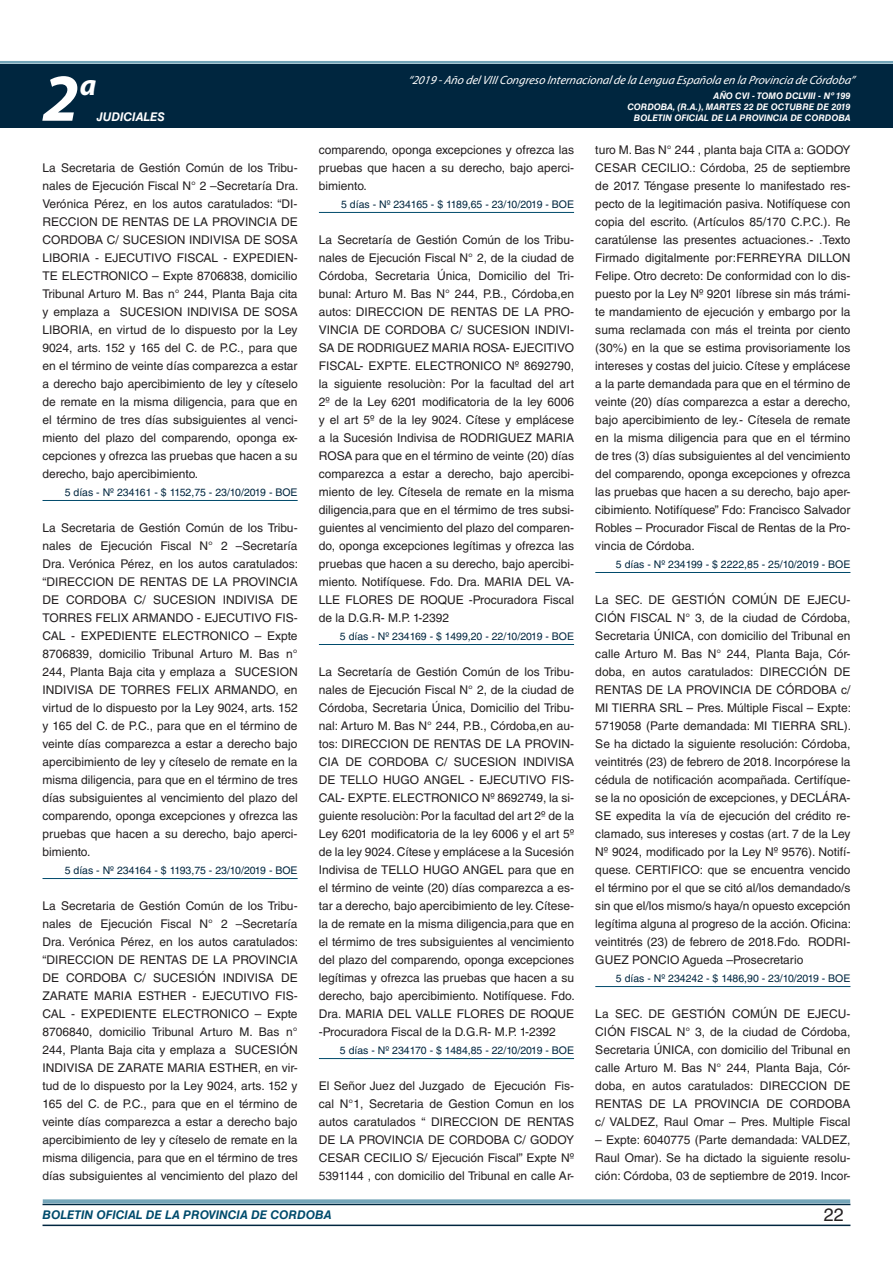
<style>
.page{position:relative;width:893px;height:1263px;background:#fff}
.page>*{position:absolute;margin:0;border:0;box-sizing:border-box;transform-origin:0 0}
.t1{font:italic 700 67.5px "Myriad Pro";color:#fff}
.t2{font:italic 700 30px "Myriad Pro";color:#fff}
.t3{font:18px "Helvetica LT Std";color:#231f20}
.t4{font:12px/18px "Helvetica LT Std";color:#231f20;text-align:justify}
.t5{font:italic 12px "Myriad Pro";color:#fff}
.t6{font:italic 700 12px "Helvetica LT Std";color:#004b6c}
.t7{font:italic 700 12px "Helvetica LT Std";color:#fff}
.t8{font:10.5px "Helvetica LT Std";color:#00263f}
.t9{font:italic 700 9px/10.8px "Helvetica LT Std";color:#fff;text-align:right}
</style>
<div class="page">
<div style="left:0;top:61px;width:893px;height:6px;background:#fff;opacity:.75"></div>
<div style="left:0;top:64px;width:893px;height:64px;background:#00263f"></div>
<hr style="left:43px;top:1224px;width:807px;height:2px;background:#00263f">
<div style="left:42px;top:1198px;width:809px;height:8px;background:#fff;opacity:.75"></div>
<hr style="left:43px;top:500px;width:255px;height:1px;background:#004b6c">
<hr style="left:43px;top:878px;width:255px;height:1px;background:#004b6c">
<hr style="left:319px;top:212px;width:255px;height:1px;background:#004b6c">
<hr style="left:319px;top:644px;width:255px;height:1px;background:#004b6c">
<hr style="left:319px;top:1058px;width:255px;height:1px;background:#004b6c">
<hr style="left:595px;top:572px;width:255px;height:1px;background:#004b6c">
<hr style="left:595px;top:986px;width:255px;height:1px;background:#004b6c">
<h2 class="t2" style="left:80px;top:66px;width:18px">a</h2>
<p class="t5" style="left:408px;top:72px;width:448px">“2019 -Año delVIIICongreso Internacionalde la Lengua Esp añola en la Provincia de Córdoba”</p>
<h1 class="t1" style="left:43px;top:54px;width:38px">2</h1>
<p class="t9" style="left:627px;top:91px;width:225px">AÑO CVI - TOMO DCLVIII - Nº 199<br>CORDOBA, (R.A.), MARTES 22 DE OCTUBRE DE 2019</p>
<p class="t7" style="left:97px;top:110px;width:70px">JUDICIALES</p>
<p class="t9" style="left:634px;top:112px;width:218px">BOLETIN OFICIAL DE LA PROVINCIA DE CORDOBA</p>
<p class="t4" style="left:43px;top:159px;width:257px">La Secretaria de Gestión Común de los Tribu&shy;nales de Ejecución Fiscal N° 2 –Secretaría Dra.<br>Verónica Pérez, en los autos caratulados: “DI-RECCION DE RENTAS DE LA PROVINCIA DE CORDOBA C/ SUCESION INDIVISA DE SOSA LIBORIA - EJECUTIVO FISCAL - EXPEDIEN-TE ELECTRONICO – Expte 8706838, domicilio Tribunal Arturo M. Bas n° 244, Planta Baja cita y emplaza a SUCESION INDIVISA DE SOSA LIBORIA, en virtud de lo dispuesto por la Ley 9024, arts. 152 y 165 del C. de P.C., para que en el término de veinte días comparezca a estar a derecho bajo apercibimiento de ley y cíteselo de remate en la misma diligencia, para que en el término de tres días subsiguientes al venci&shy;miento del plazo del comparendo, oponga ex&shy;cepciones y ofrezca las pruebas que hacen a su derecho, bajo apercibimiento.</p>
<p class="t8" style="left:65px;top:486px;width:234px">5 días - Nº 234161 - $ 1152,75 - 23/10/2019 - BOE</p>
<p class="t4" style="left:43px;top:519px;width:257px">La Secretaria de Gestión Común de los Tribu&shy;nales de Ejecución Fiscal N° 2 –Secretaría Dra. Verónica Pérez, en los autos caratulados: “DIRECCION DE RENTAS DE LA PROVINCIA DE CORDOBA C/ SUCESION INDIVISA DE TORRES FELIX ARMANDO - EJECUTIVO FIS-CAL - EXPEDIENTE ELECTRONICO – Expte 8706839, domicilio Tribunal Arturo M. Bas n° 244, Planta Baja cita y emplaza a SUCESION INDIVISA DE TORRES FELIX ARMANDO, en virtud de lo dispuesto por la Ley 9024, arts. 152 y 165 del C. de P.C., para que en el término de veinte días comparezca a estar a derecho bajo apercibimiento de ley y cíteselo de remate en la misma diligencia, para que en el término de tres días subsiguientes al vencimiento del plazo del comparendo, oponga excepciones y ofrezca las pruebas que hacen a su derecho, bajo aperci&shy;bimiento.</p>
<p class="t8" style="left:65px;top:864px;width:234px">5 días - Nº 234164 - $ 1193,75 - 23/10/2019 - BOE</p>
<p class="t4" style="left:43px;top:897px;width:257px">La Secretaria de Gestión Común de los Tribu&shy;nales de Ejecución Fiscal N° 2 –Secretaría Dra. Verónica Pérez, en los autos caratulados: “DIRECCION DE RENTAS DE LA PROVINCIA DE CORDOBA C/ SUCESIÓN INDIVISA DE ZARATE MARIA ESTHER - EJECUTIVO FIS-CAL - EXPEDIENTE ELECTRONICO – Expte 8706840, domicilio Tribunal Arturo M. Bas n° 244, Planta Baja cita y emplaza a SUCESIÓN INDIVISA DE ZARATE MARIA ESTHER, en vir&shy;tud de lo dispuesto por la Ley 9024, arts. 152 y 165 del C. de P.C., para que en el término de veinte días comparezca a estar a derecho bajo apercibimiento de ley y cíteselo de remate en la misma diligencia, para que en el término de tres días subsiguientes al vencimiento del plazo del</p>
<p class="t4" style="left:319px;top:141px;width:257px">comparendo, oponga excepciones y ofrezca las pruebas que hacen a su derecho, bajo aperci&shy;bimiento.</p>
<p class="t8" style="left:341px;top:198px;width:234px">5 días - Nº 234165 - $ 1189,65 - 23/10/2019 - BOE</p>
<p class="t4" style="left:319px;top:231px;width:257px">La Secretaría de Gestión Común de los Tribu&shy;nales de Ejecución Fiscal N° 2, de la ciudad de Córdoba, Secretaria Única, Domicilio del Tri&shy;bunal: Arturo M. Bas N° 244, P.B., Córdoba,en autos: DIRECCION DE RENTAS DE LA PRO-VINCIA DE CORDOBA C/ SUCESION INDIVI-SA DE RODRIGUEZ MARIA ROSA- EJECITIVO FISCAL- EXPTE. ELECTRONICO Nº 8692790, la siguiente resoluciòn: Por la facultad del art 2º de la Ley 6201 modificatoria de la ley 6006 y el art 5º de la ley 9024. Cítese y emplácese a la Sucesión Indivisa de RODRIGUEZ MARIA ROSA para que en el término de veinte (20) días comparezca a estar a derecho, bajo apercibi&shy;miento de ley. Cítesela de remate en la misma diligencia,para que en el térmimo de tres subsi&shy;guientes al vencimiento del plazo del comparen&shy;do, oponga excepciones legítimas y ofrezca las pruebas que hacen a su derecho, bajo apercibi&shy;miento. Notifíquese. Fdo. Dra. MARIA DEL VA-LLE FLORES DE ROQUE -Procuradora Fiscal de la D.G.R- M.P. 1-2392</p>
<p class="t8" style="left:340px;top:630px;width:236px">5 días - Nº 234169 - $ 1499,20 - 22/10/2019 - BOE</p>
<p class="t4" style="left:319px;top:663px;width:257px">La Secretaría de Gestión Común de los Tribu&shy;nales de Ejecución Fiscal N° 2, de la ciudad de Córdoba, Secretaria Única, Domicilio del Tribu&shy;nal: Arturo M. Bas N° 244, P.B., Córdoba,en au&shy;tos: DIRECCION DE RENTAS DE LA PROVIN-CIA DE CORDOBA C/ SUCESION INDIVISA DE TELLO HUGO ANGEL - EJECUTIVO FIS-CAL- EXPTE. ELECTRONICO Nº 8692749, la si&shy;guiente resoluciòn: Por la facultad del art 2º de la Ley 6201 modificatoria de la ley 6006 y el art 5º de la ley 9024. Cítese y emplácese a la Sucesión Indivisa de TELLO HUGO ANGEL para que en el término de veinte (20) días comparezca a es&shy;tar a derecho, bajo apercibimiento de ley. Cítese&shy;la de remate en la misma diligencia,para que en el térmimo de tres subsiguientes al vencimiento del plazo del comparendo, oponga excepciones legítimas y ofrezca las pruebas que hacen a su derecho, bajo apercibimiento. Notifíquese. Fdo.<br>Dra. MARIA DEL VALLE FLORES DE ROQUE -Procuradora Fiscal de la D.G.R- M.P. 1-2392</p>
<p class="t8" style="left:340px;top:1044px;width:236px">5 días - Nº 234170 - $ 1484,85 - 22/10/2019 - BOE</p>
<p class="t4" style="left:319px;top:1077px;width:257px">El Señor Juez del Juzgado de Ejecución Fis&shy;cal N°1, Secretaria de Gestion Comun en los autos caratulados “ DIRECCION DE RENTAS DE LA PROVINCIA DE CORDOBA C/ GODOY CESAR CECILIO S/ Ejecución Fiscal” Expte Nº 5391144 , con domicilio del Tribunal en calle Ar-</p>
<p class="t4" style="left:595px;top:141px;width:257px">turo M. Bas N° 244 , planta baja CITA a: GODOY CESAR CECILIO.: Córdoba, 25 de septiembre de 2017. Téngase presente lo manifestado res&shy;pecto de la legitimación pasiva. Notifíquese con copia del escrito. (Artículos 85/170 C.P.C.). Re caratúlense las presentes actuaciones.- .Texto Firmado digitalmente por:FERREYRA DILLON Felipe. Otro decreto: De conformidad con lo dis&shy;puesto por la Ley Nº 9201 líbrese sin más trámi&shy;te mandamiento de ejecución y embargo por la suma reclamada con más el treinta por ciento (30%) en la que se estima provisoriamente los intereses y costas del juicio. Cítese y emplácese a la parte demandada para que en el término de veinte (20) días comparezca a estar a derecho, bajo apercibimiento de ley.- Cítesela de remate en la misma diligencia para que en el término de tres (3) días subsiguientes al del vencimiento del comparendo, oponga excepciones y ofrezca las pruebas que hacen a su derecho, bajo aper&shy;cibimiento. Notifíquese” Fdo: Francisco Salvador Robles – Procurador Fiscal de Rentas de la Pro&shy;vincia de Córdoba.</p>
<p class="t8" style="left:616px;top:558px;width:236px">5 días - Nº 234199 - $ 2222,85 - 25/10/2019 - BOE</p>
<p class="t4" style="left:595px;top:591px;width:257px">La SEC. DE GESTIÓN COMÚN DE EJECU-CIÓN FISCAL N° 3, de la ciudad de Córdoba, Secretaria ÚNICA, con domicilio del Tribunal en calle Arturo M. Bas N° 244, Planta Baja, Cór&shy;doba, en autos caratulados: DIRECCIÓN DE RENTAS DE LA PROVINCIA DE CÓRDOBA c/ MI TIERRA SRL – Pres. Múltiple Fiscal – Expte:<br>5719058 (Parte demandada: MI TIERRA SRL).<br>Se ha dictado la siguiente resolución: Córdoba, veintitrés (23) de febrero de 2018. Incorpórese la cédula de notificación acompañada. Certifíque&shy;se la no oposición de excepciones, y DECLÁRA-SE expedita la vía de ejecución del crédito re&shy;clamado, sus intereses y costas (art. 7 de la Ley Nº 9024, modificado por la Ley Nº 9576). Notifí&shy;quese. CERTIFICO: que se encuentra vencido el término por el que se citó al/los demandado/s sin que el/los mismo/s haya/n opuesto excepción legítima alguna al progreso de la acción. Oficina: veintitrés (23) de febrero de 2018.Fdo. RODRI-GUEZ PONCIO Agueda –Prosecretario</p>
<p class="t8" style="left:616px;top:972px;width:236px">5 días - Nº 234242 - $ 1486,90 - 23/10/2019 - BOE</p>
<p class="t4" style="left:595px;top:1005px;width:257px">La SEC. DE GESTIÓN COMÚN DE EJECU-CIÓN FISCAL N° 3, de la ciudad de Córdoba, Secretaria ÚNICA, con domicilio del Tribunal en calle Arturo M. Bas N° 244, Planta Baja, Cór&shy;doba, en autos caratulados: DIRECCION DE RENTAS DE LA PROVINCIA DE CORDOBA c/ VALDEZ, Raul Omar – Pres. Multiple Fiscal</p>
<p class="t4" style="left:595px;top:1131px;width:257px">– Expte: 6040775 (Parte demandada: VALDEZ, Raul Omar). Se ha dictado la siguiente resolu&shy;ción: Córdoba, 03 de septiembre de 2019. Incor-</p>
<p class="t6" style="left:43px;top:1208px;width:290px">BOLETIN OFICIAL DE LA PROVINCIA DE CORDOBA</p>
<h3 class="t3" style="left:824px;top:1204px;width:22px">22</h3>
</div>
